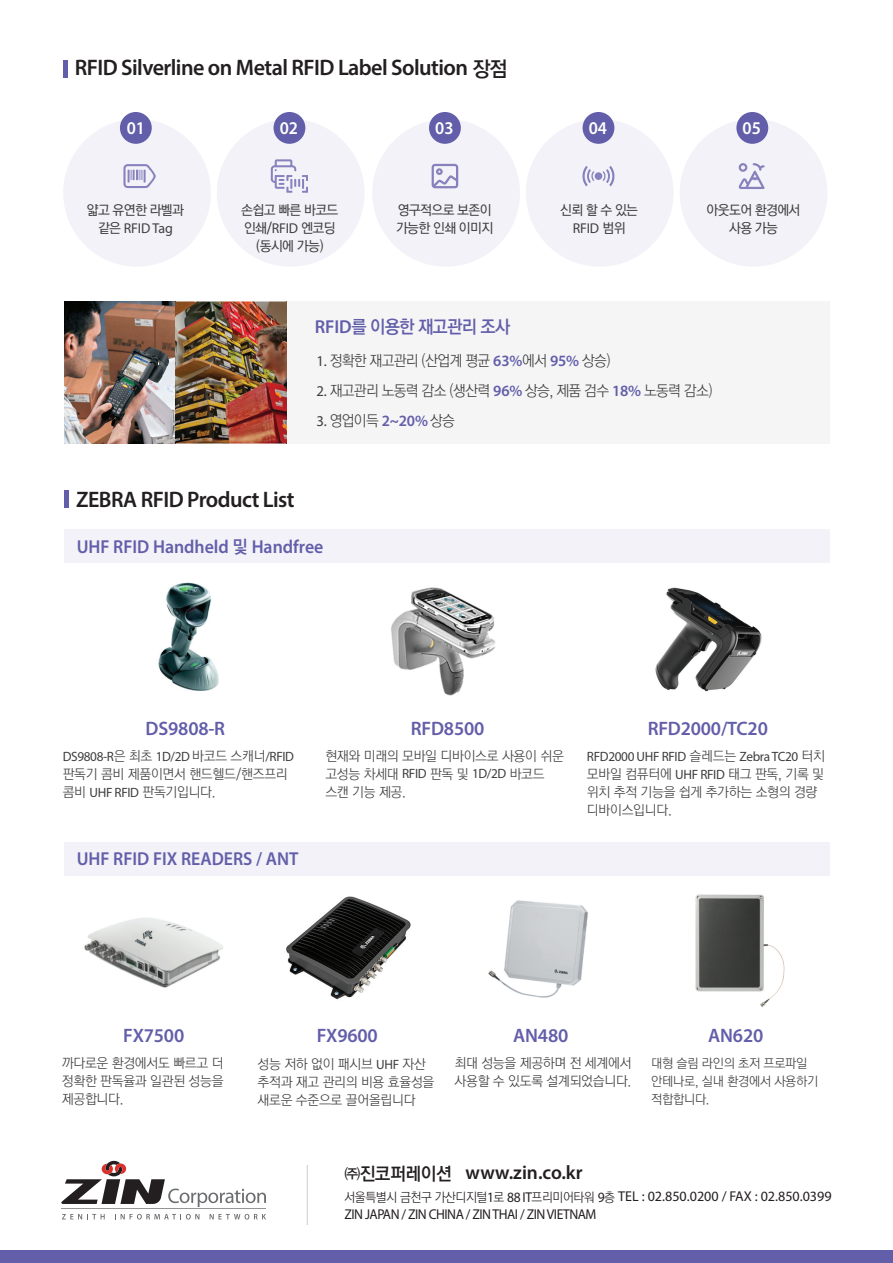
<style>
.page{position:relative;width:893px;height:1263px;background:#fff}
.page>*{position:absolute;margin:0;border:0;box-sizing:border-box;transform-origin:0 0}
.t1{font:600 22.5px "Myriad Pro";letter-spacing:-.025em;color:#231f20}
.t2{font:600 19.5px "Myriad Pro";letter-spacing:-.01em;color:#625ea9}
.t3{font:600 19.5px "Myriad Pro";letter-spacing:.005em;color:#231f20}
.t4{font:600 18.75px "Myriad Pro";color:#625ea9;scale:.95 1}
.t5{font:18px "YDVYGO540";letter-spacing:-.05em;color:#625ea9;scale:.95 1}
.t6{font:600 18px "Myriad Pro";color:#fff;scale:.95 1}
.t7{font:15px "YDVYGO520";letter-spacing:-.05em;color:#3e3e3f;scale:.95 1}
.t8{font:14.25px/17.5px "Myriad Pro";letter-spacing:-.035em;color:#231f20;scale:.95 1}
.t9{font:14.25px "Myriad Pro";letter-spacing:-.01em;color:#3e3e3f}
.t10{font:13.5px/18px "YDVYGO520";letter-spacing:-.025em;color:#3e3e3f}
.t11{font:13.5px/18px "YDVYGO530";letter-spacing:-.05em;color:#3e3e3f;text-align:center}
.t12{font:13.5px "Myriad Pro";letter-spacing:-.025em;color:#3e3e3f}
.t13{font:12.75px/18px "YDVYGO520";letter-spacing:-.025em;color:#3e3e3f}
.s1{font-family:"YDVYGO540";font-weight:400;font-size:21px}
.s2{font-family:"YDVYGO530";font-size:13.5px}
.s3{font-family:"Myriad Pro";font-size:14.25px}
.s4{font-family:"Myriad Pro";font-weight:600;font-size:18.75px}
.s5{font-family:"Myriad Pro"}
.s6{font-family:"Myriad Pro";font-weight:600;font-size:15.75px;color:#625ea9}
.s7{font-family:"YDVYGO540";font-weight:400;font-size:18px}
.s8{font-family:"YDVYGO520"}
.s9{font-family:"YDVYGO520";font-size:12.75px}
</style>
<div class="page">
<div style="left:286px;top:301px;width:543px;height:142px;background:#f5f5f6"></div>
<div style="left:217px;top:119px;width:147px;height:148px;background:#f2f2f8;border-radius:50%"></div>
<div style="left:372px;top:119px;width:148px;height:148px;background:#f2f2f8;border-radius:50%"></div>
<div style="left:526px;top:119px;width:148px;height:148px;background:#f2f2f8;border-radius:50%"></div>
<div style="left:680px;top:119px;width:147px;height:148px;background:#f2f2f8;border-radius:50%"></div>
<div style="left:63px;top:119px;width:148px;height:148px;background:#f2f2f8;border-radius:50%"></div>
<img style="left:84px;top:917px;width:139px;height:71px">
<div style="left:64px;top:842px;width:765px;height:33px;background:#f2f2f8"></div>
<img style="left:391px;top:587px;width:105px;height:109px">
<img style="left:488px;top:900px;width:100px;height:98px">
<img style="left:286px;top:896px;width:125px;height:104px">
<img style="left:695px;top:894px;width:90px;height:113px">
<img style="left:158px;top:582px;width:61px;height:109px">
<img style="left:655px;top:587px;width:107px;height:105px">
<div style="left:64px;top:529px;width:766px;height:34px;background:#f2f2f8"></div>
<div style="left:64px;top:490px;width:5px;height:18px;background:#625ea9"></div>
<div style="left:63px;top:60px;width:5px;height:18px;background:#625ea9"></div>
<div style="left:120px;top:112px;width:32px;height:32px;background:#625ea9;border-radius:50%"></div>
<div style="left:274px;top:112px;width:31px;height:32px;background:#625ea9;border-radius:50%"></div>
<div style="left:429px;top:112px;width:32px;height:32px;background:#625ea9;border-radius:50%"></div>
<div style="left:583px;top:112px;width:31px;height:32px;background:#625ea9;border-radius:50%"></div>
<div style="left:736px;top:112px;width:32px;height:32px;background:#625ea9;border-radius:50%"></div>
<img style="left:64px;top:301px;width:223px;height:142px">
<img style="left:175px;top:301px;width:1px;height:142px">
<svg style="left:582px;top:166px;width:33px;height:20px"></svg>
<svg style="left:432px;top:164px;width:26px;height:24px"></svg>
<svg style="left:738px;top:163px;width:27px;height:26px"></svg>
<svg style="left:271px;top:159px;width:37px;height:34px"></svg>
<svg style="left:123px;top:164px;width:33px;height:24px"></svg>
<div style="left:0;top:1250px;width:893px;height:13px;background:#625ea9"></div>
<hr style="left:307px;top:1165px;width:1px;height:59px;background:#d6d6d5">
<svg style="left:62px;top:1214px;width:43px;height:5px"></svg>
<svg style="left:115px;top:1214px;width:84px;height:5px"></svg>
<svg style="left:210px;top:1214px;width:56px;height:5px"></svg>
<hr style="left:61px;top:1209px;width:205px;height:1px;background:#939598">
<svg style="left:61px;top:1161px;width:205px;height:46px"></svg>
<h1 class="t1" style="left:75px;top:53px;width:434px">RFID Silverline on Metal RFID Label Solution <span class="s1">장점</span></h1>
<h3 class="t6" style="left:127px;top:117px;width:21px">01</h3>
<h3 class="t6" style="left:280px;top:117px;width:21px">02</h3>
<h3 class="t6" style="left:435px;top:117px;width:21px">03</h3>
<h3 class="t6" style="left:589px;top:117px;width:21px">04</h3>
<h3 class="t6" style="left:743px;top:117px;width:21px">05</h3>
<p class="t11" style="left:87px;top:200px;width:99px">얇고 유연한 라벨과</p>
<p class="t9" style="left:98px;top:219px;width:76px"><span class="s2">같은</span> RFID Tag</p>
<p class="t11" style="left:241px;top:200px;width:99px">손쉽고 빠른 바코드 인쇄/<span class="s3">RFID</span> 엔코딩 (동시에 가능)</p>
<p class="t11" style="left:396px;top:200px;width:99px;text-align:left">영구적으로 보존이 가능한 인쇄 이미지</p>
<h3 class="t5" style="left:315px;top:315px;width:207px"><span class="s4">RFID</span>를 이용한 재고관리 조사</h3>
<p class="t11" style="left:560px;top:200px;width:80px">신뢰 할 수 있는</p>
<p class="t9" style="left:573px;top:219px;width:54px">RFID <span class="s2">범위</span></p>
<p class="t11" style="left:707px;top:200px;width:95px">아웃도어 환경에서 사용 가능</p>
<p class="t7" style="left:316px;top:350px;width:311px"><span class="s5">1.</span> 정확한 재고관리 (산업계 평균 <span class="s6">63%</span>에서 <span class="s6">95%</span> 상승)</p>
<p class="t7" style="left:316px;top:380px;width:419px"><span class="s5">2.</span> 재고관리 노동력 감소 (생산력 <span class="s6">96%</span> 상승, 제품 검수 <span class="s6">18%</span> 노동력 감소)</p>
<p class="t7" style="left:316px;top:410px;width:147px"><span class="s5">3.</span> 영업이득 <span class="s6">2~20%</span>상승</p>
<h1 class="t1" style="left:76px;top:485px;width:220px">ZEBRA RFID Product List</h1>
<h3 class="t4" style="left:77px;top:535px;width:261px">UHF RFID Handheld <span class="s7">및</span> Handfree</h3>
<h2 class="t2" style="left:146px;top:715px;width:81px">DS9808-R</h2>
<h2 class="t2" style="left:411px;top:715px;width:75px">RFD8500</h2>
<h2 class="t2" style="left:648px;top:715px;width:122px">RFD2000/TC20</h2>
<p class="t12" style="left:63px;top:748px;width:233px">DS9808-R<span class="s8">은 최초</span> 1D/2D <span class="s8">바코드 스캐너</span>/RFID</p>
<p class="t10" style="left:63px;top:765px;width:227px">판독기 콤비 제품이면서 핸드헬드/핸즈프리 콤비 <span class="s5">UHF RFID</span> 판독기입니다.</p>
<h3 class="t4" style="left:77px;top:847px;width:235px">UHF RFID FIX READERS / ANT</h3>
<p class="t10" style="left:325px;top:746px;width:240px">현재와 미래의 모바일 디바이스로 사용이 쉬운 고성능 차세대 <span class="s5">RFID</span> 판독 및 <span class="s5">1D/2D</span> 바코드 스캔 기능 제공.</p>
<p class="t12" style="left:587px;top:748px;width:240px">RFD2000 UHF RFID <span class="s8">슬레드는</span> Zebra TC20 <span class="s8">터치</span></p>
<p class="t10" style="left:587px;top:765px;width:239px">모바일 컴퓨터에 <span class="s5">UHF RFID</span> 태그 판독, 기록 및 위치 추적 기능을 쉽게 추가하는 소형의 경량 디바이스입니다.</p>
<h2 class="t2" style="left:123px;top:1023px;width:63px">FX7500</h2>
<h2 class="t2" style="left:317px;top:1023px;width:63px">FX9600</h2>
<h2 class="t2" style="left:513px;top:1023px;width:57px">AN480</h2>
<h2 class="t2" style="left:708px;top:1023px;width:57px">AN620</h2>
<p class="t10" style="left:62px;top:1054px;width:163px;text-align:justify">까다로운 환경에서도 빠르고 더 정확한 판독율과 일관된 성능을 제공합니다.</p>
<p class="t10" style="left:258px;top:1054px;width:178px">성능 저하 없이 패시브 <span class="s5">UHF</span> 자산 추적과 재고 관리의 비용 효율성을 새로운 수준으로 끌어올립니다</p>
<p class="t10" style="left:455px;top:1054px;width:178px">최대 성능을 제공하며 전 세계에서 사용할 수 있도록 설계되었습니다.</p>
<p class="t13" style="left:651px;top:1054px;width:169px">대형 슬림 라인의 초저 프로파일 안테나로, 실내 환경에서 사용하기 적합합니다.</p>
<h2 class="t3" style="left:344px;top:1160px;width:240px"><span class="s7">㈜진코퍼레이션</span> www.zin.co.kr</h2>
<p class="t8" style="left:344px;top:1188px;width:514px"><span class="s9">서울특별시 금천구 가산디지털</span>1<span class="s9">로</span> 88 IT<span class="s9">프리미어타워</span> 9<span class="s9">층</span> TEL : 02.850.0200 / FAX : 02.850.0399<br>ZIN JAPAN / ZIN CHINA / ZIN THAI / ZIN VIETNAM</p>
</div>
